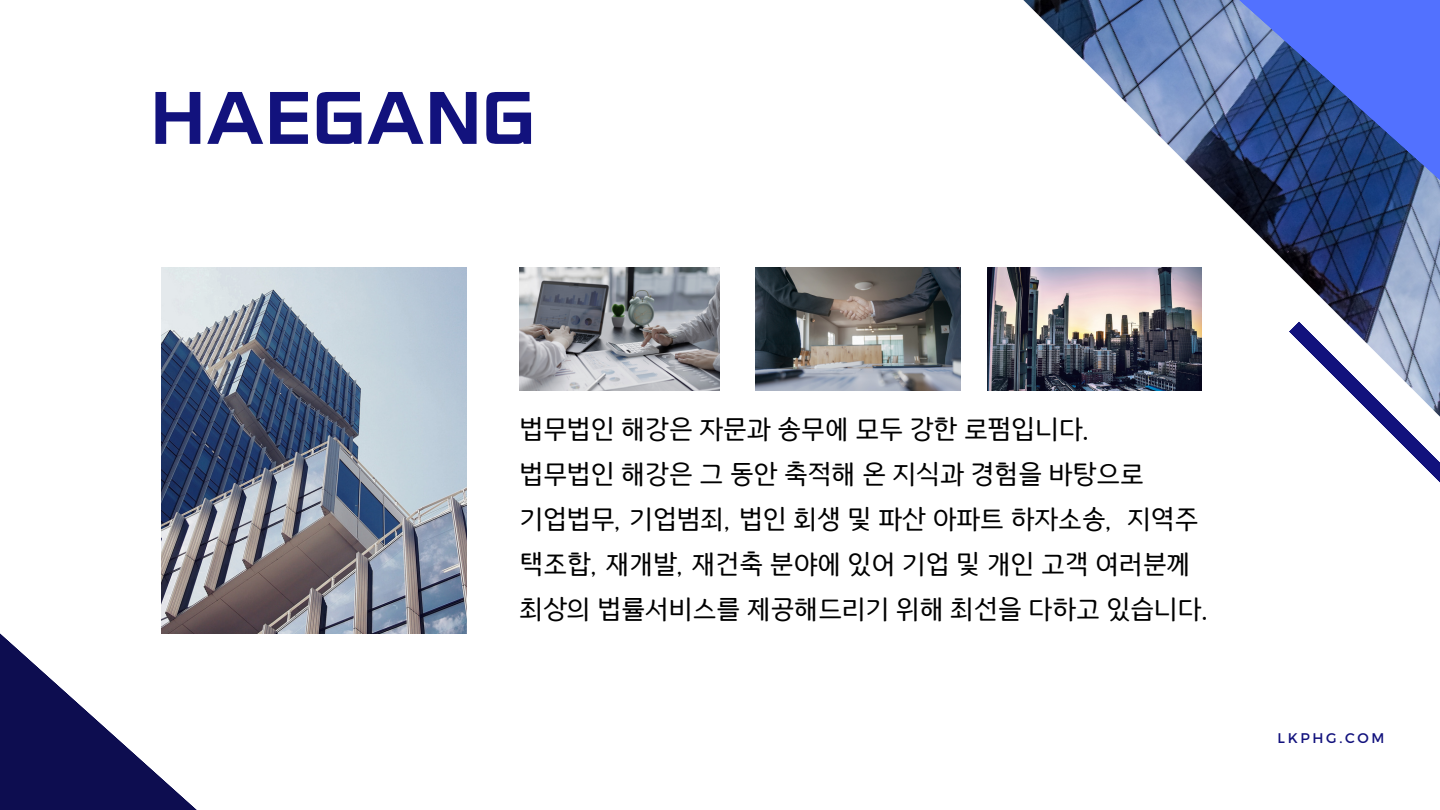
<style>
.page{position:relative;width:1440px;height:810px;background:#fff}
.page>*{position:absolute;margin:0;border:0;box-sizing:border-box;transform-origin:0 0}
.t1{font:60px "TDTD Peong Go OTF";color:#12127d}
.t2{font:27px/45px "BB Tree GR";color:#000}
.t3{font:14px "Montserrat";letter-spacing:.19em;color:#12127d}
</style>
<div class="page">
<img style="left:162px;top:268px;width:305px;height:365px">
<img style="left:756px;top:268px;width:140px;height:123px">
<img style="left:520px;top:268px;width:200px;height:123px">
<img style="left:896px;top:0;width:544px;height:391px">
<svg style="left:1202px;top:0;width:238px;height:268px;background:#4a62a9"></svg>
<svg style="left:0;top:586px;width:284px;height:224px"></svg>
<svg style="left:1289px;top:321px;width:151px;height:162px"></svg>
<p class="t1" style="left:150px;top:84px;width:388px">HAEGANG</p>
<p class="t2" style="left:520px;top:407px;width:691px">법무법인 해강은 자문과 송무에 모두 강한 로펌입니다.<br>법무법인 해강은 그 동안 축적해 온 지식과 경험을 바탕으로 기업법무, 기업범죄, 법인 회생 및 파산 아파트 하자소송, 지역주 택조합, 재개발, 재건축 분야에 있어 기업 및 개인 고객 여러분께 최상의 법률서비스를 제공해드리기 위해 최선을 다하고 있습니다.</p>
<h2 class="t3" style="left:1278px;top:728px;width:108px">LKPHG.COM</h2>
</div>
